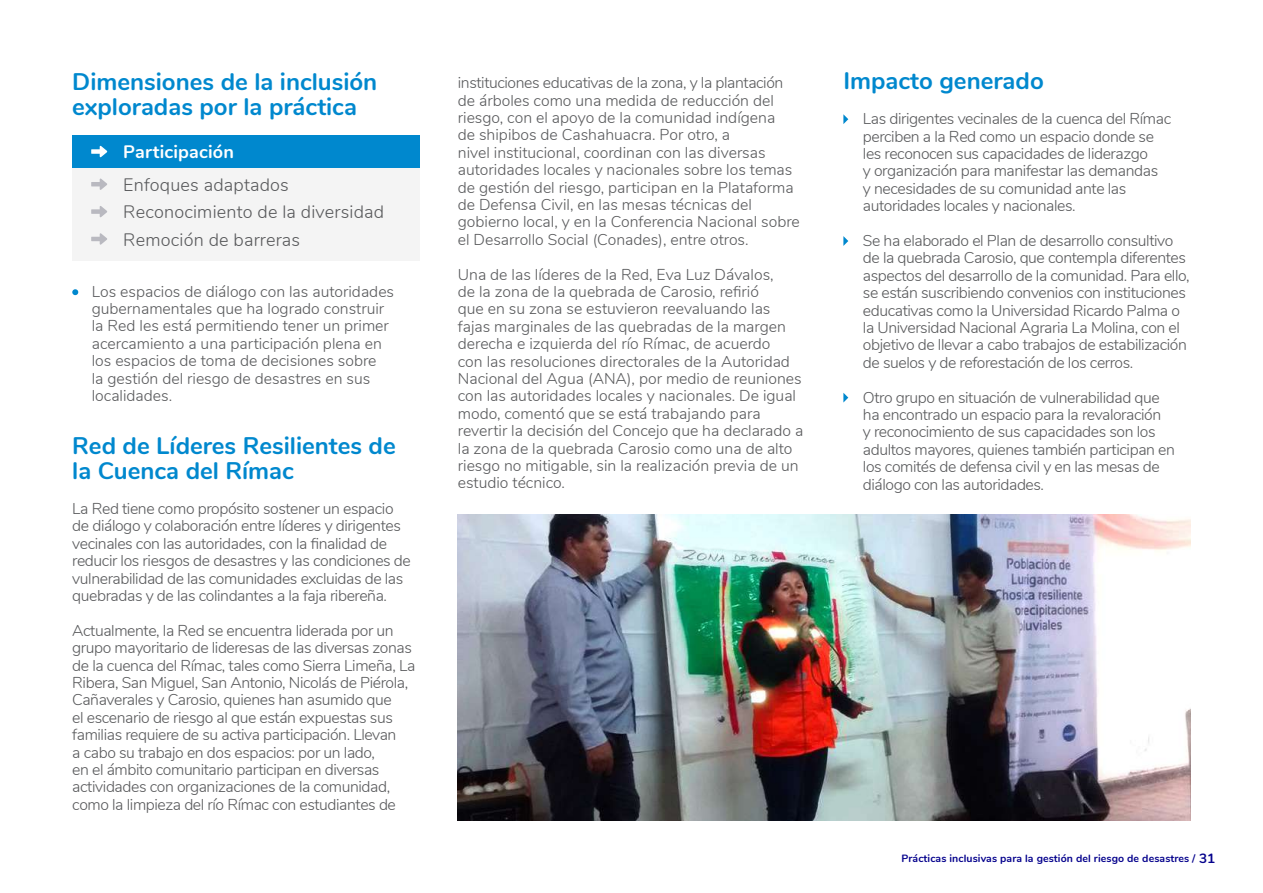
<style>
.page{position:relative;width:1263px;height:893px;background:#fff}
.page>*{position:absolute;margin:0;border:0;box-sizing:border-box;transform-origin:0 0}
.t1{font:700 24px/25.5px "Nunito";color:#0088ce}
.t2{font:300 18px/27.3px "Nunito";letter-spacing:.01em;color:#57585a}
.t3{font:700 18px "Nunito";letter-spacing:.01em;color:#fff}
.t4{font:300 15.75px/17.4px "Nunito";letter-spacing:-.025em;color:#57585a}
.t5{font:300 15.75px/17.4px "Nunito";color:#57585a}
.t6{font:700 10.5px "Nunito";letter-spacing:.01em;color:#06038d}
.s1{font-size:13.5px}
</style>
<div class="page">
<div style="left:72px;top:136px;width:348px;height:32px;background:#0088ce"></div>
<div style="left:72px;top:168px;width:348px;height:33px;background:#f4f4f4"></div>
<div style="left:72px;top:196px;width:348px;height:32px;background:#f4f4f4"></div>
<div style="left:72px;top:228px;width:348px;height:33px;background:#f4f4f4"></div>
<svg style="left:91px;top:206px;width:16px;height:11px"></svg>
<svg style="left:91px;top:233px;width:16px;height:12px"></svg>
<svg style="left:91px;top:179px;width:16px;height:11px"></svg>
<svg style="left:91px;top:146px;width:16px;height:11px"></svg>
<svg style="left:72px;top:289px;width:6px;height:6px"></svg>
<svg style="left:843px;top:114px;width:5px;height:10px"></svg>
<svg style="left:843px;top:236px;width:5px;height:10px"></svg>
<svg style="left:843px;top:393px;width:5px;height:10px"></svg>
<img style="left:458px;top:514px;width:733px;height:307px">
<h1 class="t1" style="left:72px;top:67px;width:307px">Dimensiones de la inclusión exploradas por la práctica</h1>
<p class="t3" style="left:123px;top:139px;width:112px">Participación</p>
<p class="t2" style="left:123px;top:170px;width:262px">Enfoques adaptados<br>Reconocimiento de la diversidad<br>Remoción de barreras</p>
<p class="t5" style="left:92px;top:282px;width:304px">Los espacios de diálogo con las autoridades gubernamentales que ha logrado construir la Red les está permitiendo tener un primer acercamiento a una participación plena en los espacios de toma de decisiones sobre<br>la gestión del riesgo de desastres en sus localidades.</p>
<h1 class="t1" style="left:72px;top:431px;width:325px">Red de Líderes Resilientes de la Cuenca del Rímac</h1>
<p class="t4" style="left:72px;top:499px;width:340px">La Red tiene como propósito sostener un espacio de diálogo y colaboración entre líderes y dirigentes vecinales con las autoridades, con la finalidad de reducir los riesgos de desastres y las condiciones de vulnerabilidad de las comunidades excluidas de las quebradas y de las colindantes a la faja ribereña.</p>
<p class="t4" style="left:72px;top:621px;width:345px">Actualmente, la Red se encuentra liderada por un grupo mayoritario de lideresas de las diversas zonas de la cuenca del Rímac, tales como Sierra Limeña, La Ribera, San Miguel, San Antonio, Nicolás de Piérola, Cañaverales y Carosio, quienes han asumido que<br>el escenario de riesgo al que están expuestas sus familias requiere de su activa participación. Llevan<br>a cabo su trabajo en dos espacios: por un lado,<br>en el ámbito comunitario participan en diversas actividades con organizaciones de la comunidad, como la limpieza del río Rímac con estudiantes de</p>
<p class="t5" style="left:458px;top:73px;width:344px">instituciones educativas de la zona, y la plantación de árboles como una medida de reducción del riesgo, con el apoyo de la comunidad indígena<br>de shipibos de Cashahuacra. Por otro, a<br>nivel institucional, coordinan con las diversas autoridades locales y nacionales sobre los temas de gestión del riesgo, participan en la Plataforma de Defensa Civil, en las mesas técnicas del gobierno local, y en la Conferencia Nacional sobre el Desarrollo Social (Conades), entre otros.</p>
<p class="t5" style="left:458px;top:265px;width:347px">Una de las líderes de la Red, Eva Luz Dávalos,<br>de la zona de la quebrada de Carosio, refirió<br>que en su zona se estuvieron reevaluando las fajas marginales de las quebradas de la margen derecha e izquierda del río Rímac, de acuerdo<br>con las resoluciones directorales de la Autoridad Nacional del Agua (ANA), por medio de reuniones con las autoridades locales y nacionales. De igual modo, comentó que se está trabajando para revertir la decisión del Concejo que ha declarado a la zona de la quebrada Carosio como una de alto riesgo no mitigable, sin la realización previa de un estudio técnico.</p>
<h1 class="t1" style="left:843px;top:67px;width:202px">Impacto generado</h1>
<p class="t4" style="left:863px;top:109px;width:310px">Las dirigentes vecinales de la cuenca del Rímac perciben a la Red como un espacio donde se les reconocen sus capacidades de liderazgo<br>y organización para manifestar las demandas<br>y necesidades de su comunidad ante las autoridades locales y nacionales.</p>
<p class="t4" style="left:863px;top:231px;width:328px">Se ha elaborado el Plan de desarrollo consultivo de la quebrada Carosio, que contempla diferentes aspectos del desarrollo de la comunidad. Para ello, se están suscribiendo convenios con instituciones educativas como la Universidad Ricardo Palma o la Universidad Nacional Agraria La Molina, con el objetivo de llevar a cabo trabajos de estabilización de suelos y de reforestación de los cerros.</p>
<p class="t4" style="left:863px;top:387px;width:314px">Otro grupo en situación de vulnerabilidad que ha encontrado un espacio para la revaloración<br>y reconocimiento de sus capacidades son los adultos mayores, quienes también participan en los comités de defensa civil y en las mesas de diálogo con las autoridades.</p>
<p class="t6" style="left:901px;top:851px;width:315px">Prácticas inclusivas para la gestión del riesgo de desastres / <span class="s1">31</span></p>
</div>
